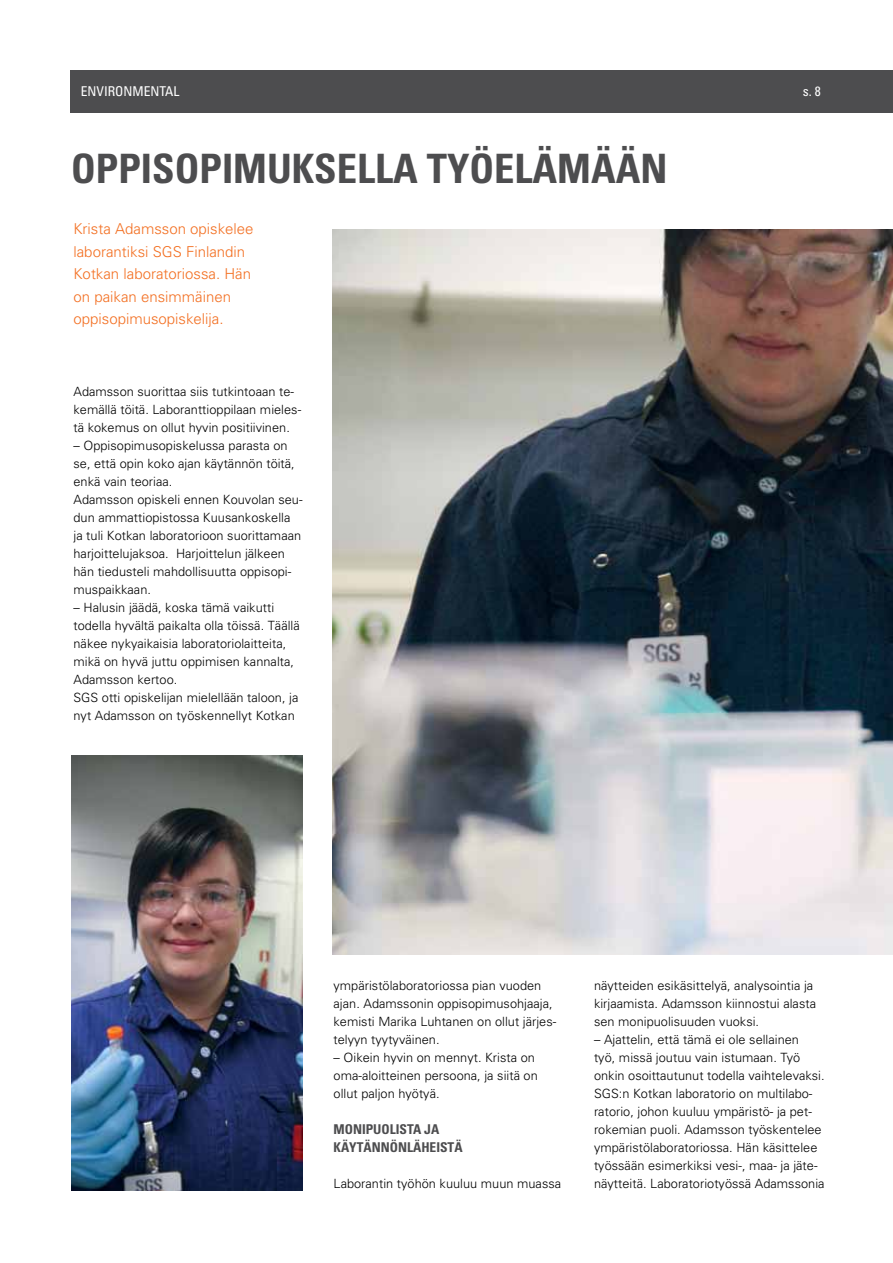
<style>
.page{position:relative;width:893px;height:1263px;background:#fff}
.page>*{position:absolute;margin:0;border:0;box-sizing:border-box;transform-origin:0 0}
.t1{font:700 condensed 40.5px "Univers";color:#4d4d4f}
.t2{font:300 15px/22.5px "Univers";color:#f36f21}
.t3{font:700 condensed 13.5px "Univers";color:#4d4d4f}
.t4{font:condensed 13.5px "Univers";color:#fff}
.t5{font:300 12.75px/18px "Univers";color:#000}
</style>
<div class="page">
<div style="left:70px;top:70px;width:823px;height:43px;background:#4d4d4f"></div>
<img style="left:71px;top:756px;width:231px;height:434px">
<img style="left:332px;top:230px;width:561px;height:724px">
<p class="t4" style="left:81px;top:83px;width:100px">ENVIRONMENTAL</p>
<p class="t4" style="left:803px;top:83px;width:19px">s. 8</p>
<h1 class="t1" style="left:71px;top:143px;width:47px">OPPISOPIMU</h1>
<h1 class="t1" style="left:292px;top:143px;width:249px">KSELLA TYÖELÄMÄÄN</h1>
<p class="t2" style="left:73px;top:217px;width:182px">Krista Adamsson opiskelee laborantiksi SGS Finlandin<br>Kotkan laboratoriossa. Hän on paikan ensimmäinen oppisopimusopiskelija.</p>
<p class="t5" style="left:73px;top:382px;width:229px">Adamsson suorittaa siis tutkintoaan te&shy;kemällä töitä. Laboranttioppilaan mieles&shy;tä kokemus on ollut hyvin positiivinen.</p>
<p class="t5" style="left:73px;top:437px;width:231px">– Oppisopimusopiskelussa parasta on se, että opin koko ajan käytännön töitä, enkä vain teoriaa.<br>Adamsson opiskeli ennen Kouvolan seu&shy;dun ammattiopistossa Kuusankoskella ja tuli Kotkan laboratorioon suorittamaan harjoittelujaksoa. Harjoittelun jälkeen hän tiedusteli mahdollisuutta oppisopi&shy;muspaikkaan.</p>
<p class="t5" style="left:73px;top:599px;width:228px">– Halusin jäädä, koska tämä vaikutti todella hyvältä paikalta olla töissä. Täällä näkee nykyaikaisia laboratoriolaitteita, mikä on hyvä juttu oppimisen kannalta, Adamsson kertoo.<br>SGS otti opiskelijan mielellään taloon, ja nyt Adamsson on työskennellyt Kotkan</p>
<p class="t5" style="left:334px;top:976px;width:224px">ympäristölaboratoriossa pian vuoden ajan. Adamssonin oppisopimusohjaaja, kemisti Marika Luhtanen on ollut järjes&shy;telyyn tyytyväinen.</p>
<p class="t5" style="left:334px;top:1049px;width:206px">– Oikein hyvin on mennyt. Krista on oma-aloitteinen persoona, ja siitä on ollut paljon hyötyä.</p>
<p class="t3" style="left:334px;top:1121px;width:20px">MONIPUOLISTA</p>
<p class="t3" style="left:424px;top:1121px;width:9px">JA</p>
<p class="t3" style="left:334px;top:1139px;width:33px">KÄYTÄNN</p>
<p class="t3" style="left:390px;top:1139px;width:54px">ÖNLÄHEISTÄ</p>
<p class="t5" style="left:334px;top:1174px;width:229px">Laborantin työhön kuuluu muun muassa</p>
<p class="t5" style="left:594px;top:976px;width:223px">näytteiden esikäsittelyä, analysointia ja kirjaamista. Adamsson kiinnostui alasta sen monipuolisuuden vuoksi.</p>
<p class="t5" style="left:594px;top:1031px;width:232px">– Ajattelin, että tämä ei ole sellainen<br>työ, missä joutuu vain istumaan. Työ onkin osoittautunut todella vaihtelevaksi.<br>SGS:n Kotkan laboratorio on multilabo&shy;ratorio, johon kuuluu ympäristö- ja pet&shy;rokemian puoli. Adamsson työskentelee ympäristölaboratoriossa. Hän käsittelee työssään esimerkiksi vesi-, maa- ja jäte&shy;näytteitä. Laboratoriotyössä Adamssonia</p>
</div>
